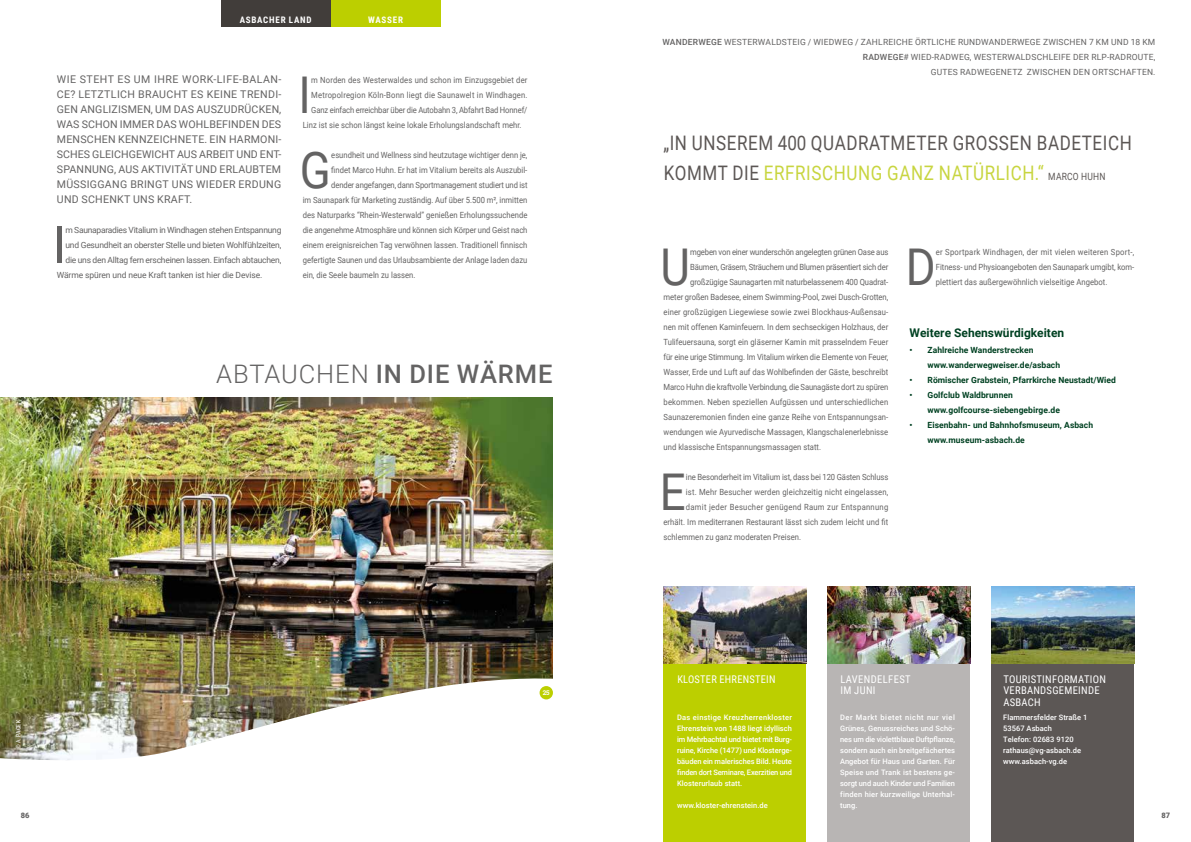
<style>
.page{position:relative;width:1191px;height:842px;background:#fff}
.page>*{position:absolute;margin:0;border:0;box-sizing:border-box;transform-origin:0 0}
.t1{font:50.7px "Roboto";color:#646363;scale:.9 1}
.t2{font:50.7px "Roboto";color:#646363}
.t3{font:500 25.5px "Roboto";letter-spacing:.035em;color:#646363}
.t4{font:20px/30px "Roboto";letter-spacing:.035em;color:#5c5755;scale:.85 1}
.t5{font:700 12px "Roboto";color:#004122}
.t6{font:10.6px/15px "Roboto";letter-spacing:.025em;color:#646363;text-align:justify}
.t7{font:10.6px/11px "Roboto Condensed";letter-spacing:.025em;color:#fff}
.t8{font:700 9px "Roboto Condensed";letter-spacing:.085em;color:#fff}
.t9{font:8.5px/15px "Roboto";letter-spacing:.005em;color:#646363;text-align:justify;scale:.9 1}
.t10{font:700 8.5px/15px "Roboto";letter-spacing:.005em;color:#004122}
.t11{font:8.5px/15px "Roboto";letter-spacing:.025em;color:#646363;text-align:right}
.t12{font:8.5px "Roboto";letter-spacing:-.015em;color:#646363;scale:.9 1}
.t13{font:8.5px "Roboto";letter-spacing:-.025em;color:#646363}
.t14{font:8.5px "Roboto";letter-spacing:-.02em;color:#646363;scale:.9 1}
.t15{font:8.5px "Roboto";letter-spacing:.025em;color:#646363;scale:.9 1}
.t16{font:8.5px "Roboto";letter-spacing:-.03em;color:#646363}
.t17{font:8.5px "Roboto";letter-spacing:.005em;color:#646363}
.t18{font:8.5px "Roboto";letter-spacing:.035em;color:#646363;scale:.9 1}
.t19{font:500 7.5px/11px "Roboto";letter-spacing:.005em;color:#fff;text-align:justify}
.t20{font:900 7.5px "Roboto";color:#646363}
.t21{font:700 6.5px "Roboto Slab";color:#fff}
.t22{font:6px "Roboto Condensed";letter-spacing:.02em;color:#fff}
.s1{font-weight:300}
.s2{font-weight:500}
.s3{color:#c8d540}
.s4{font-size:10px}
</style>
<div class="page">
<img style="left:0;top:398px;width:553px;height:256px">
<img style="left:0;top:654px;width:553px;height:106px">
<div style="left:221px;top:0;width:109px;height:26px;background:#413d3a"></div>
<div style="left:330px;top:0;width:110px;height:26px;background:#bccf00"></div>
<div style="left:539px;top:686px;width:14px;height:13px;background:#bccf00;border-radius:50%"></div>
<div style="left:663px;top:587px;width:143px;height:255px;background:#bccf00"></div>
<div style="left:991px;top:587px;width:143px;height:255px;background:#5c5755"></div>
<div style="left:827px;top:587px;width:143px;height:255px;background:#b8b5b4"></div>
<img style="left:827px;top:587px;width:143px;height:76px">
<img style="left:991px;top:587px;width:143px;height:76px">
<img style="left:663px;top:587px;width:143px;height:76px">
<p class="t8" style="left:240px;top:13px;width:73px">ASBACHER LAND</p>
<p class="t8" style="left:368px;top:13px;width:36px">WASSER</p>
<p class="t6" style="left:57px;top:71px;width:226px">WIE STEHT ES UM IHRE WORK-LIFE-BALAN-CE? LETZTLICH BRAUCHT ES KEINE TRENDI-GEN ANGLIZISMEN, UM DAS AUSZUDRÜCKEN, WAS SCHON IMMER DAS WOHLBEFINDEN DES MENSCHEN KENNZEICHNETE. EIN HARMONI-SCHES GLEICHGEWICHT AUS ARBEIT UND ENT-SPANNUNG, AUS AKTIVITÄT UND ERLAUBTEM MÜSSIGGANG BRINGT UNS WIEDER ERDUNG UND SCHENKT UNS KRAFT.</p>
<h1 class="t2" style="left:52px;top:209px;width:15px">I</h1>
<p class="t16" style="left:65px;top:224px;width:217px">m Saunaparadies Vitalium in Windhagen stehen Entspannung</p>
<p class="t13" style="left:65px;top:239px;width:217px">und Gesundheit an oberster Stelle und bieten Wohlfühlzeiten,</p>
<p class="t13" style="left:65px;top:254px;width:217px">die uns den Alltag fern erscheinen lassen. Einfach abtauchen,</p>
<p class="t17" style="left:57px;top:269px;width:207px">Wärme spüren und neue Kraft tanken ist hier die Devise.</p>
<h1 class="t1" style="left:299px;top:59px;width:15px">I</h1>
<p class="t9" style="left:311px;top:72px;width:242px">m Norden des Westerwaldes und schon im Einzugsgebiet der</p>
<p class="t15" style="left:311px;top:89px;width:242px">Metropolregion Köln-Bonn liegt die Saunawelt in Windhagen.</p>
<p class="t12" style="left:311px;top:104px;width:242px">Ganz einfach erreichbar über die Autobahn 3, Abfahrt Bad Honnef/</p>
<p class="t9" style="left:303px;top:117px;width:245px">Linz ist sie schon längst keine lokale Erholungslandschaft mehr.</p>
<h1 class="t1" style="left:300px;top:134px;width:36px">G</h1>
<p class="t9" style="left:331px;top:147px;width:219px">esundheit und Wellness sind heutzutage wichtiger denn je,</p>
<p class="t9" style="left:331px;top:162px;width:219px">findet Marco Huhn. Er hat im Vitalium bereits als Auszubil-</p>
<p class="t12" style="left:331px;top:179px;width:219px">dender angefangen, dann Sportmanagement studiert und ist</p>
<p class="t9" style="left:303px;top:192px;width:251px">im Saunapark für Marketing zuständig. Auf über 5.500 m², inmitten</p>
<p class="t9" style="left:303px;top:207px;width:251px">des Naturparks “Rhein-Westerwald” genießen Erholungssuchende</p>
<p class="t9" style="left:303px;top:222px;width:251px">die angenehme Atmosphäre und können sich Körper und Geist nach</p>
<p class="t9" style="left:303px;top:237px;width:251px">einem ereignisreichen Tag verwöhnen lassen. Traditionell finnisch</p>
<p class="t9" style="left:303px;top:252px;width:251px">gefertigte Saunen und das Urlaubsambiente der Anlage laden dazu</p>
<p class="t9" style="left:303px;top:267px;width:127px">ein, die Seele baumeln zu lassen.</p>
<h2 class="t3" style="left:216px;top:356px;width:338px"><span class="s1">ABTAUCHEN</span> IN DIE WÄRME</h2>
<p class="t21" style="left:543px;top:688px;width:8px">25</p>
<p class="t11" style="left:662px;top:34px;width:494px"><span class="s2">WANDERWEGE</span> WESTERWALDSTEIG / WIEDWEG / ZAHLREICHE ÖRTLICHE RUNDWANDERWEGE ZWISCHEN 7 KM UND 18 KM<br><span class="s2">RADWEGE</span># WIED-RADWEG, WESTERWALDSCHLEIFE DER RLP-RADROUTE,<br>GUTES RADWEGENETZ ZWISCHEN DEN ORTSCHAFTEN.</p>
<h3 class="t4" style="left:663px;top:127px;width:552px">„IN UNSEREM 400 QUADRATMETER GROSSEN BADETEICH<br>KOMMT DIE <span class="s3">ERFRISCHUNG GANZ NATÜRLICH.“</span> <span class="s4">MARCO HUHN</span></h3>
<h1 class="t1" style="left:660px;top:232px;width:34px">U</h1>
<p class="t14" style="left:690px;top:246px;width:222px">mgeben von einer wunderschön angelegten grünen Oase aus</p>
<p class="t14" style="left:690px;top:261px;width:221px">Bäumen, Gräsern, Sträuchern und Blumen präsentiert sich der</p>
<p class="t9" style="left:690px;top:274px;width:221px">großzügige Saunagarten mit naturbelassenem 400 Quadrat-</p>
<p class="t9" style="left:663px;top:289px;width:251px">meter großen Badesee, einem Swimming-Pool, zwei Dusch-Grotten,</p>
<p class="t9" style="left:663px;top:304px;width:251px">einer großzügigen Liegewiese sowie zwei Blockhaus-Außensau-</p>
<p class="t9" style="left:663px;top:319px;width:251px">nen mit offenen Kaminfeuern. In dem sechseckigen Holzhaus, der</p>
<p class="t9" style="left:663px;top:334px;width:251px">Tulifeuersauna, sorgt ein gläserner Kamin mit prasselndem Feuer</p>
<p class="t9" style="left:663px;top:349px;width:251px">für eine urige Stimmung. Im Vitalium wirken die Elemente von Feuer,</p>
<p class="t9" style="left:663px;top:364px;width:251px">Wasser, Erde und Luft auf das Wohlbefinden der Gäste, beschreibt</p>
<p class="t12" style="left:663px;top:381px;width:251px">Marco Huhn die kraftvolle Verbindung, die Saunagäste dort zu spüren</p>
<p class="t9" style="left:663px;top:394px;width:251px">bekommen. Neben speziellen Aufgüssen und unterschiedlichen</p>
<p class="t9" style="left:663px;top:409px;width:251px">Saunazeremonien finden eine ganze Reihe von Entspannungsan-</p>
<p class="t9" style="left:663px;top:424px;width:251px">wendungen wie Ayurvedische Massagen, Klangschalenerlebnisse</p>
<p class="t9" style="left:663px;top:439px;width:177px">und klassische Entspannungsmassagen statt.</p>
<h1 class="t1" style="left:660px;top:457px;width:30px">E</h1>
<p class="t9" style="left:686px;top:469px;width:226px">ine Besonderheit im Vitalium ist, dass bei 120 Gästen Schluss</p>
<p class="t9" style="left:686px;top:484px;width:226px">ist. Mehr Besucher werden gleichzeitig nicht eingelassen,</p>
<p class="t18" style="left:686px;top:501px;width:226px">damit jeder Besucher genügend Raum zur Entspannung</p>
<p class="t9" style="left:663px;top:514px;width:251px">erhält. Im mediterranen Restaurant lässt sich zudem leicht und fit</p>
<p class="t9" style="left:663px;top:529px;width:154px">schlemmen zu ganz moderaten Preisen.</p>
<h1 class="t1" style="left:905px;top:232px;width:35px">D</h1>
<p class="t9" style="left:936px;top:244px;width:222px">er Sportpark Windhagen, der mit vielen weiteren Sport-, Fitness- und Physioangeboten den Saunapark umgibt, kom&shy;plettiert das außergewöhnlich vielseitige Angebot.</p>
<h3 class="t5" style="left:909px;top:324px;width:156px">Weitere Sehenswürdigkeiten</h3>
<p class="t10" style="left:927px;top:342px;width:134px;text-indent:-18px">• Zahlreiche Wanderstrecken www.wanderwegweiser.de/asbach</p>
<p class="t10" style="left:909px;top:372px;width:208px">• Römischer Grabstein, Pfarrkirche Neustadt/Wied</p>
<p class="t10" style="left:927px;top:387px;width:134px;text-indent:-18px">• Golfclub Waldbrunnen www.golfcourse-siebengebirge.de</p>
<p class="t10" style="left:927px;top:417px;width:167px;text-indent:-18px">• Eisenbahn- und Bahnhofsmuseum, Asbach www.museum-asbach.de</p>
<p class="t7" style="left:677px;top:673px;width:100px">KLOSTER EHRENSTEIN</p>
<p class="t7" style="left:840px;top:673px;width:72px">LAVENDELFEST<br>IM JUNI</p>
<p class="t7" style="left:1003px;top:673px;width:104px">TOURISTINFORMATION<br>VERBANDSGEMEINDE</p>
<p class="t7" style="left:1003px;top:696px;width:39px">ASBACH</p>
<p class="t22" style="left:14px;top:749px;width:31px;rotate:-90deg">© A. PACEK</p>
<p class="t19" style="left:1003px;top:712px;width:86px;text-align:left">Flammersfelder Straße 1<br>53567 Asbach<br>Telefon: 02683 9120 rathaus@vg-asbach.de www.asbach-vg.de</p>
<p class="t19" style="left:840px;top:712px;width:116px">Der Markt bietet nicht nur viel Grünes, Genussreiches und Schö&shy;nes um die violettblaue Duftpflanze, sondern auch ein breitgefächertes Angebot für Haus und Garten. Für Speise und Trank ist bestens ge&shy;sorgt und auch Kinder und Familien finden hier kurzweilige Unterhal&shy;tung.</p>
<p class="t19" style="left:677px;top:712px;width:116px">Das einstige Kreuzherrenkloster Ehrenstein von 1488 liegt idyllisch im Mehrbachtal und bietet mit Burg&shy;ruine, Kirche (1477) und Klosterge&shy;bäuden ein malerisches Bild. Heute finden dort Seminare, Exerzitien und Klosterurlaub statt.</p>
<p class="t19" style="left:677px;top:800px;width:92px">www.kloster-ehrenstein.de</p>
<p class="t20" style="left:21px;top:810px;width:10px">86</p>
<p class="t20" style="left:1161px;top:810px;width:10px">87</p>
</div>
